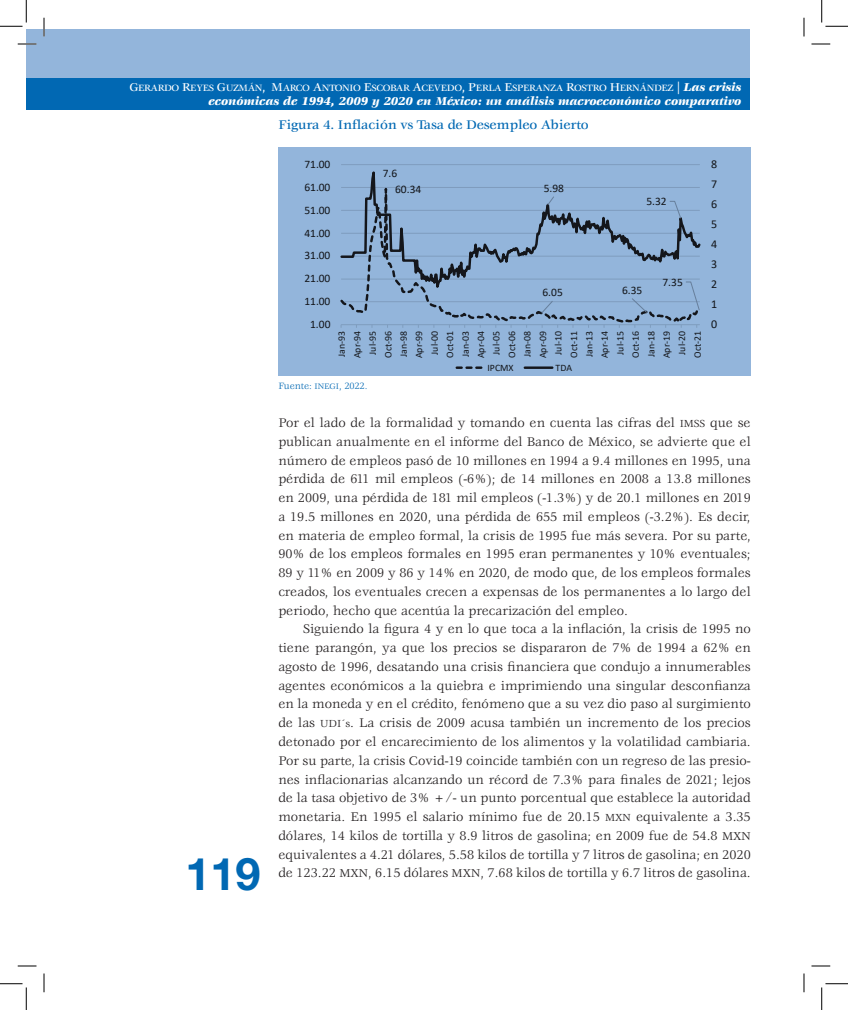
<style>
.page{position:relative;width:848px;height:1010px;background:#fff}
.page>*{position:absolute;margin:0;border:0;box-sizing:border-box;transform-origin:0 0}
.t1{font:700 45px "Helvetica Neue LT Std";color:#0168b3}
.TXT_02{font:13.75px/18.8px "Veljovic Std";color:#231f20;text-align:justify}
.TXT_01{font:13.75px/18.8px "Veljovic Std";color:#231f20;text-align:justify}
.SUBTITULOS{font:500 13.75px "Veljovic";letter-spacing:-.01em;color:#0168b3}
.t2{font:italic 900 12.5px "Veljovic Std";letter-spacing:-.01em;color:#fff}
.t3{font:12px "Calibri";color:#231f20}
.t4{font:11.5px "Calibri";letter-spacing:-.005em;color:#231f20}
.t5{font:10px "Veljovic Medium SC800";letter-spacing:-.03em;color:#fff}
.FUENTE{font:10px "Veljovic Std";letter-spacing:-.01em;color:#0168b3}
.t6{font:9.88px "Calibri";color:#231f20}
.t7{font:9.75px/15.5px "Calibri";color:#231f20;text-align:center}
.s1{font-size:12.5px}
.s2{font-family:"Veljovic";font-weight:500;font-size:12.5px}
.s3{font-family:"Veljovic Std";font-weight:900;font-style:italic;font-size:12.5px}
.s4{font-size:8.75px}
.s5{font-size:11.25px}
</style>
<div class="page">
<div style="left:26px;top:29px;width:723px;height:56px;background:#93b5db"></div>
<div style="left:26px;top:78px;width:723px;height:32px;background:#0168b3"></div>
<svg style="left:278px;top:147px;width:472px;height:228px;background:#8daed3"></svg>
<svg style="left:18px;top:43px;width:18px;height:2px"></svg>
<svg style="left:811px;top:43px;width:18px;height:2px"></svg>
<svg style="left:18px;top:965px;width:18px;height:1px"></svg>
<svg style="left:811px;top:965px;width:18px;height:1px"></svg>
<svg style="left:43px;top:18px;width:2px;height:18px"></svg>
<svg style="left:43px;top:973px;width:2px;height:18px"></svg>
<svg style="left:803px;top:18px;width:1px;height:18px"></svg>
<svg style="left:803px;top:973px;width:1px;height:18px"></svg>
<svg style="left:0;top:0;width:27px;height:27px"></svg>
<svg style="left:0;top:983px;width:27px;height:26px"></svg>
<svg style="left:821px;top:0;width:26px;height:27px"></svg>
<svg style="left:821px;top:983px;width:26px;height:26px"></svg>
<p class="t5" style="left:129px;top:82px;width:613px"><span class="s1">G</span>ERARDO <span class="s1">R</span>EYES <span class="s1">G</span>UZMÁN<span class="s1">, M</span>ARCO <span class="s1">A</span>NTONIO <span class="s1">E</span>SCOBAR <span class="s1">A</span>CEVEDO<span class="s1">, P</span>ERLA <span class="s1">E</span>SPERANZA <span class="s1">R</span>OSTRO <span class="s1">H</span>ERNÁNDEZ <span class="s2">|</span> <span class="s3">Las crisis</span></p>
<p class="t2" style="left:208px;top:94px;width:534px">económicas de 1994, 2009 y 2020 en México: un análisis macroeconómico comparativo</p>
<p class="SUBTITULOS" style="left:278px;top:117px;width:312px">Figura 4. Inflación vs Tasa de Desempleo Abierto</p>
<h1 class="t1" style="left:185px;top:845px;width:77px">119</h1>
<p class="t4" style="left:304px;top:156px;width:27px">71.00</p>
<p class="t4" style="left:382px;top:165px;width:16px">7.6</p>
<p class="t3" style="left:711px;top:156px;width:8px">8</p>
<p class="t4" style="left:304px;top:179px;width:27px">61.00</p>
<p class="t4" style="left:395px;top:181px;width:27px">60.34</p>
<p class="t4" style="left:543px;top:180px;width:22px">5.98</p>
<p class="t3" style="left:711px;top:176px;width:8px">7</p>
<p class="t4" style="left:304px;top:202px;width:27px">51.00</p>
<p class="t4" style="left:646px;top:193px;width:22px">5.32</p>
<p class="t3" style="left:711px;top:196px;width:8px">6</p>
<p class="t4" style="left:304px;top:225px;width:27px">41.00</p>
<p class="t3" style="left:711px;top:216px;width:8px">5</p>
<p class="t3" style="left:711px;top:236px;width:8px">4</p>
<p class="t4" style="left:304px;top:247px;width:27px">31.00</p>
<p class="t3" style="left:711px;top:256px;width:8px">3</p>
<p class="t4" style="left:304px;top:270px;width:27px">21.00</p>
<p class="t4" style="left:304px;top:293px;width:27px">11.00</p>
<p class="t4" style="left:542px;top:284px;width:22px">6.05</p>
<p class="t4" style="left:622px;top:282px;width:22px">6.35</p>
<p class="t4" style="left:662px;top:274px;width:22px">7.35</p>
<p class="t3" style="left:711px;top:276px;width:8px">2</p>
<p class="t3" style="left:711px;top:296px;width:8px">1</p>
<p class="t4" style="left:310px;top:316px;width:22px">1.00</p>
<p class="t3" style="left:711px;top:316px;width:8px">0</p>
<p class="t7" style="left:333px;top:358px;width:29px;rotate:-90deg">Jan-93<br>Apr-94<br>Jul-95</p>
<p class="t6" style="left:381px;top:358px;width:28px;rotate:-90deg">Oct-96</p>
<p class="t7" style="left:395px;top:358px;width:29px;rotate:-90deg">Jan-98<br>Apr-99<br>Jul-00<br>Oct-01<br>Jan-03<br>Apr-04</p>
<p class="t6" style="left:489px;top:354px;width:25px;rotate:-90deg">Jul-05</p>
<p class="t7" style="left:503px;top:358px;width:29px;rotate:-90deg">Oct-06<br>Jan-08<br>Apr-09<br>Jul-10<br>Oct-11<br>Jan-13</p>
<p class="t6" style="left:597px;top:358px;width:29px;rotate:-90deg">Apr-14</p>
<p class="t7" style="left:612px;top:358px;width:29px;rotate:-90deg">Jul-15<br>Oct-16<br>Jan-18<br>Apr-19<br>Jul-20<br>Oct-21</p>
<p class="t7" style="left:487px;top:359px;width:28px">IPCMX</p>
<p class="t7" style="left:555px;top:359px;width:18px">TDA</p>
<p class="FUENTE" style="left:278px;top:381px;width:91px">Fuente: <span class="s4">INEGI</span>, 2022.</p>
<p class="TXT_01" style="left:278px;top:414px;width:474px">Por el lado de la formalidad y tomando en cuenta las cifras del <span class="s5">IMSS</span> que se publican anualmente en el informe del Banco de México, se advierte que el número de empleos pasó de 10 millones en 1994 a 9.4 millones en 1995, una pérdida de 611 mil empleos (-6%); de 14 millones en 2008 a 13.8 millones en 2009, una pérdida de 181 mil empleos (-1.3%) y de 20.1 millones en 2019 a 19.5 millones en 2020, una pérdida de 655 mil empleos (-3.2%). Es decir, en materia de empleo formal, la crisis de 1995 fue más severa. Por su parte, 90% de los empleos formales en 1995 eran permanentes y 10% eventuales; 89 y 11% en 2009 y 86 y 14% en 2020, de modo que, de los empleos formales creados, los eventuales crecen a expensas de los permanentes a lo largo del periodo, hecho que acentúa la precarización del empleo.</p>
<p class="TXT_02" style="left:278px;top:620px;width:474px;text-indent:25px">Siguiendo la figura 4 y en lo que toca a la inflación, la crisis de 1995 no tiene parangón, ya que los precios se dispararon de 7% de 1994 a 62% en agosto de 1996, desatando una crisis financiera que condujo a innumerables agentes económicos a la quiebra e imprimiendo una singular desconfianza en la moneda y en el crédito, fenómeno que a su vez dio paso al surgimiento de las <span class="s5">UDI´s</span>. La crisis de 2009 acusa también un incremento de los precios detonado por el encarecimiento de los alimentos y la volatilidad cambiaria.<br>Por su parte, la crisis Covid-19 coincide también con un regreso de las presio&shy;nes inflacionarias alcanzando un récord de 7.3% para finales de 2021; lejos de la tasa objetivo de 3% +/- un punto porcentual que establece la autoridad monetaria. En 1995 el salario mínimo fue de 20.15 <span class="s5">MXN</span> equivalente a 3.35 dólares, 14 kilos de tortilla y 8.9 litros de gasolina; en 2009 fue de 54.8 <span class="s1">MXN </span>equivalentes a 4.21 dólares, 5.58 kilos de tortilla y 7 litros de gasolina; en 2020 de 123.22 <span class="s1">MXN</span>, 6.15 dólares <span class="s1">MXN</span>, 7.68 kilos de tortilla y 6.7 litros de gasolina.</p>
</div>
